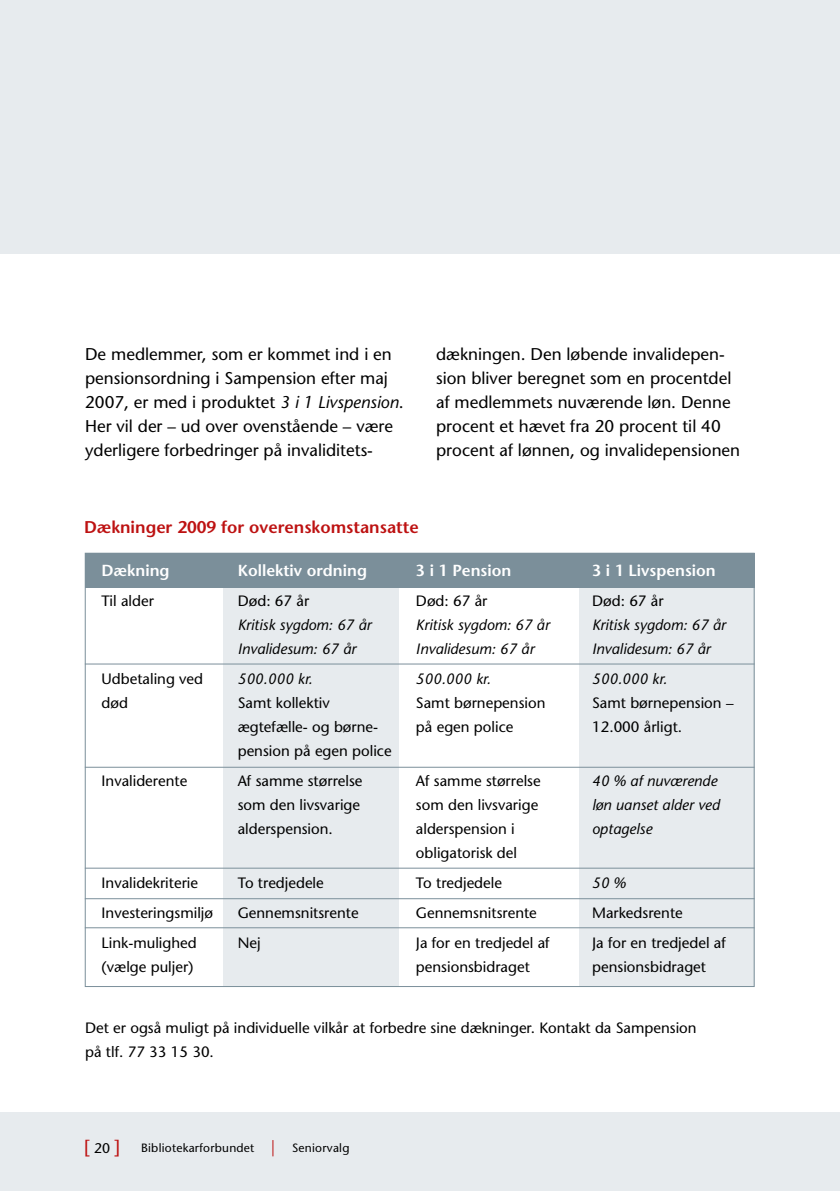
<style>
.page{position:relative;width:840px;height:1191px;background:#fff}
.page>*{position:absolute;margin:0;border:0;box-sizing:border-box;transform-origin:0 0}
.t1{font:17px/24px "Stone Sans";color:#000}
.t2{font:600 17px "Stone Sans";color:#bd1111}
.t3{font:600 16px "Stone Sans";color:#fff}
.t4{font:15px/24px "Stone Sans";color:#000}
.t5{font:italic 15px "Stone Sans";color:#000}
.t6{font:12px "Stone Sans";letter-spacing:.02em;color:#000}
.s1{font-style:italic}
.s2{font-size:18px;color:#bd1111}
.s3{font-size:14px}
</style>
<div class="page">
<div style="left:0;top:1112px;width:839px;height:79px;background:#e7ebee"></div>
<svg style="left:272px;top:1140px;width:1px;height:16px"></svg>
<div style="left:0;top:0;width:839px;height:254px;background:#e7ebee"></div>
<div style="left:223px;top:587px;width:176px;height:400px;background:#e7ebee"></div>
<div style="left:578px;top:587px;width:176px;height:400px;background:#e7ebee"></div>
<div style="left:85px;top:553px;width:669px;height:34px;background:#7b8f9a"></div>
<hr style="left:85px;top:663px;width:669px;height:1px;background:#7b8f9a">
<hr style="left:85px;top:767px;width:669px;height:1px;background:#7b8f9a">
<hr style="left:85px;top:927px;width:669px;height:1px;background:#7b8f9a">
<hr style="left:85px;top:898px;width:669px;height:1px;background:#7b8f9a">
<hr style="left:85px;top:867px;width:669px;height:1px;background:#7b8f9a">
<p class="t1" style="left:85px;top:342px;width:320px">De medlemmer, som er kommet ind i en pensionsordning i Sampension efter maj 2007, er med i produktet <span class="s1">3 i 1 Livspension</span>.<br>Her vil der – ud over ovenstående – være yderligere forbedringer på invaliditets-</p>
<p class="t1" style="left:436px;top:342px;width:305px">dækningen. Den løbende invalidepen&shy;sion bliver beregnet som en procentdel af medlemmets nuværende løn. Denne procent et hævet fra 20 procent til 40 procent af lønnen, og invalidepensionen</p>
<p class="t2" style="left:84px;top:517px;width:336px">Dækninger 2009 for overenskomstansatte</p>
<p class="t3" style="left:101px;top:560px;width:69px">Dækning</p>
<p class="t3" style="left:237px;top:560px;width:131px">Kollektiv ordning</p>
<p class="t3" style="left:415px;top:560px;width:97px">3 i 1 Pension</p>
<p class="t3" style="left:591px;top:560px;width:125px">3 i 1 Livspension</p>
<p class="t4" style="left:101px;top:588px;width:54px">Til alder</p>
<p class="t4" style="left:237px;top:588px;width:73px">Død: 67 år</p>
<p class="t4" style="left:415px;top:588px;width:73px">Død: 67 år</p>
<p class="t4" style="left:591px;top:588px;width:73px">Død: 67 år</p>
<p class="t5" style="left:237px;top:615px;width:135px">Kritisk sygdom: 67 år</p>
<p class="t5" style="left:415px;top:615px;width:135px">Kritisk sygdom: 67 år</p>
<p class="t5" style="left:591px;top:615px;width:135px">Kritisk sygdom: 67 år</p>
<p class="t5" style="left:237px;top:639px;width:120px">Invalidesum: 67 år</p>
<p class="t5" style="left:415px;top:639px;width:120px">Invalidesum: 67 år</p>
<p class="t5" style="left:591px;top:639px;width:120px">Invalidesum: 67 år</p>
<p class="t4" style="left:101px;top:666px;width:103px">Udbetaling ved</p>
<p class="t5" style="left:237px;top:669px;width:76px">500.000 kr.</p>
<p class="t5" style="left:415px;top:669px;width:76px">500.000 kr.</p>
<p class="t5" style="left:591px;top:669px;width:76px">500.000 kr.</p>
<p class="t4" style="left:101px;top:690px;width:28px">død</p>
<p class="t4" style="left:237px;top:690px;width:93px">Samt kollektiv</p>
<p class="t4" style="left:415px;top:690px;width:131px">Samt børnepension</p>
<p class="t4" style="left:591px;top:690px;width:143px">Samt børnepension –</p>
<p class="t4" style="left:237px;top:714px;width:142px">ægtefælle- og børne-</p>
<p class="t4" style="left:415px;top:714px;width:99px">på egen police</p>
<p class="t4" style="left:591px;top:714px;width:91px">12.000 årligt.</p>
<p class="t4" style="left:237px;top:738px;width:155px">pension på egen police</p>
<p class="t4" style="left:101px;top:768px;width:87px">Invaliderente</p>
<p class="t4" style="left:237px;top:768px;width:126px">Af samme størrelse</p>
<p class="t4" style="left:415px;top:768px;width:126px">Af samme størrelse</p>
<p class="t5" style="left:591px;top:771px;width:127px">40 % af nuværende</p>
<p class="t4" style="left:237px;top:792px;width:124px">som den livsvarige</p>
<p class="t4" style="left:415px;top:792px;width:124px">som den livsvarige</p>
<p class="t5" style="left:591px;top:795px;width:129px">løn uanset alder ved</p>
<p class="t4" style="left:237px;top:816px;width:97px">alderspension.</p>
<p class="t4" style="left:415px;top:816px;width:100px">alderspension i</p>
<p class="t5" style="left:591px;top:819px;width:62px">optagelse</p>
<p class="t4" style="left:415px;top:840px;width:103px">obligatorisk del</p>
<p class="t4" style="left:101px;top:870px;width:98px">Invalidekriterie</p>
<p class="t4" style="left:238px;top:870px;width:87px">To tredjedele</p>
<p class="t4" style="left:416px;top:870px;width:87px">To tredjedele</p>
<p class="t5" style="left:592px;top:873px;width:35px">50 %</p>
<p class="t4" style="left:101px;top:900px;width:113px">Investeringsmiljø</p>
<p class="t4" style="left:238px;top:900px;width:122px">Gennemsnitsrente</p>
<p class="t4" style="left:416px;top:900px;width:122px">Gennemsnitsrente</p>
<p class="t4" style="left:592px;top:900px;width:92px">Markedsrente</p>
<p class="t4" style="left:101px;top:930px;width:97px">Link-mulighed</p>
<p class="t4" style="left:238px;top:930px;width:24px">Nej</p>
<p class="t4" style="left:416px;top:930px;width:135px">Ja for en tredjedel af</p>
<p class="t4" style="left:592px;top:930px;width:135px">Ja for en tredjedel af</p>
<p class="t4" style="left:101px;top:954px;width:93px">(vælge puljer)</p>
<p class="t4" style="left:415px;top:954px;width:115px">pensionsbidraget</p>
<p class="t4" style="left:591px;top:954px;width:115px">pensionsbidraget</p>
<p class="t4" style="left:85px;top:1015px;width:612px">Det er også muligt på individuelle vilkår at forbedre sine dækninger. Kontakt da Sampension på tlf. 77 33 15 30.</p>
<p class="t6" style="left:84px;top:1140px;width:172px"><span class="s2">[</span> <span class="s3">20</span> <span class="s2">]</span> Bibliotekarforbundet</p>
<p class="t6" style="left:292px;top:1140px;width:59px">Seniorvalg</p>
</div>
